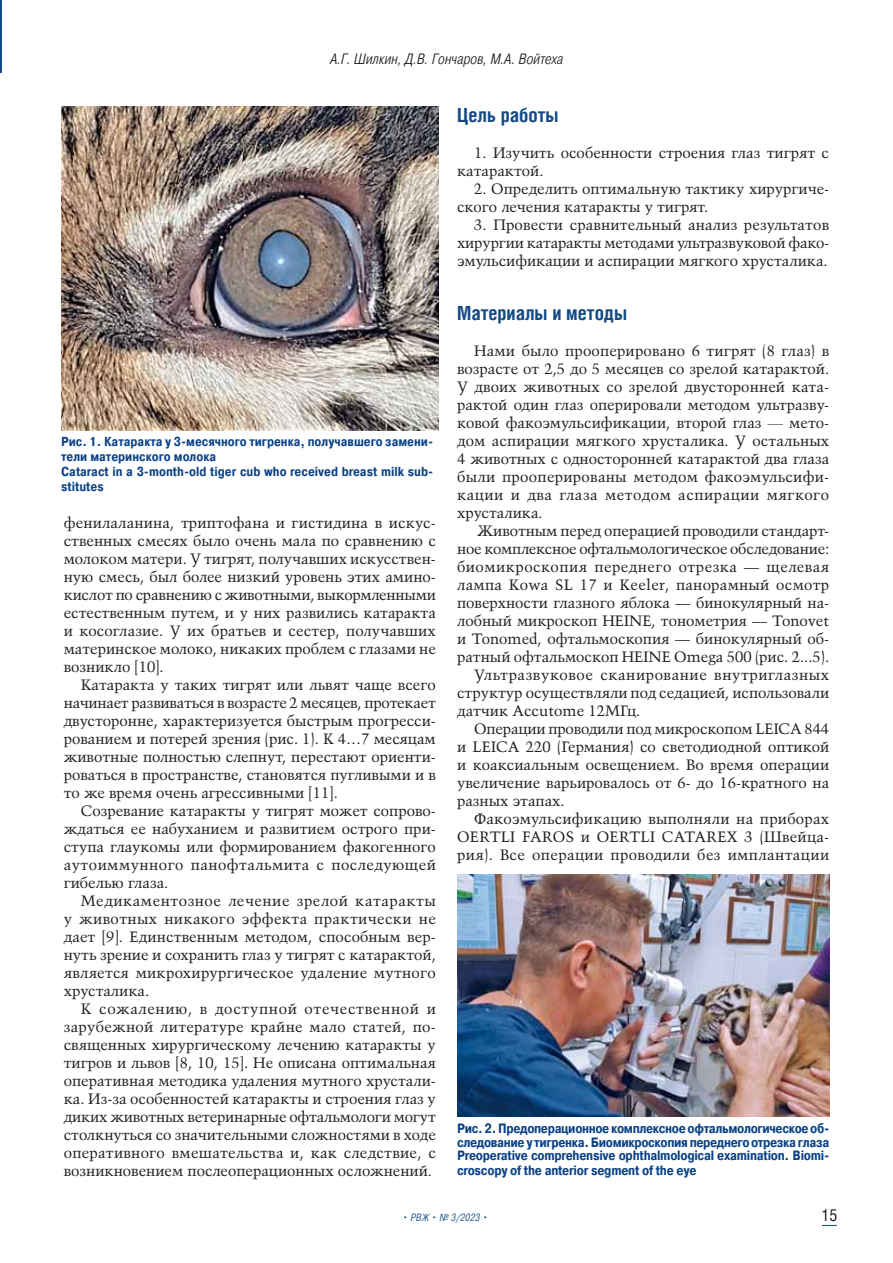
<style>
.page{position:relative;width:893px;height:1263px;background:#fff}
.page>*{position:absolute;margin:0;border:0;box-sizing:border-box;transform-origin:0 0}
.t1{font:700 19.5px "Helios Cond";color:#134a85}
.t2{font:16.5px "Helios Cond";color:#231f20}
.t3{font:15px/18px "Talisman";color:#231f20;text-align:justify}
.t4{font:15px "Talisman";letter-spacing:.02em;color:#231f20}
.t5{font:15px "Talisman";letter-spacing:.04em;color:#231f20}
.t6{font:15px "Talisman";letter-spacing:.025em;color:#231f20}
.t7{font:15px "Talisman";letter-spacing:.035em;color:#231f20}
.t8{font:italic 300 15px "Pragmatica Cond";color:#231f20}
.t9{font:700 13.5px/13.5px "Pragmatica Cond";letter-spacing:-.02em;color:#094185;text-align:justify}
.t10{font:700 13.05px/15px "Pragmatica Cond";color:#094185}
.t11{font:italic 300 10.5px "Pragmatica Cond";letter-spacing:.02em;color:#134a85}
.s1{font-family:"Times New Roman"}
</style>
<div class="page">
<svg style="left:822px;top:1225px;width:15px;height:1px"></svg>
<hr style="left:0;top:0;width:1px;height:72px;background:#134a85">
<img style="left:457px;top:875px;width:372px;height:242px">
<img style="left:61px;top:106px;width:377px;height:325px">
<p class="t8" style="left:330px;top:53px;width:235px">А.Г. Шилкин, Д.В. Гончаров, М.А. Войтеха</p>
<p class="t10" style="left:61px;top:435px;width:374px">Рис. 1. Катаракта у 3-месячного тигренка, получавшего замени&shy;тели материнского молока<br>Cataract in a 3-month-old tiger cub who received breast milk sub&shy;stitutes</p>
<p class="t3" style="left:64px;top:515px;width:374px">фенилаланина, триптофана и гистидина в искус&shy;ственных смесях было очень мала по сравнению с молоком матери. У тигрят, получавших искусствен&shy;ную смесь, был более низкий уровень этих амино&shy;кислот по сравнению с животными, выкормленными естественным путем, и у них развились катаракта и косоглазие. У их братьев и сестер, получавших материнское молоко, никаких проблем с глазами не возникло [10].</p>
<p class="t3" style="left:64px;top:677px;width:374px;text-indent:17px">Катаракта у таких тигрят или львят чаще всего начинает развиваться в возрасте 2 месяцев, протекает двусторонне, характеризуется быстрым прогресси&shy;рованием и потерей зрения (рис. 1). К 4…7 месяцам животные полностью слепнут, перестают ориенти&shy;роваться в пространстве, становятся пугливыми и в то же время очень агрессивными [11].</p>
<p class="t3" style="left:64px;top:803px;width:374px;text-indent:17px">Созревание катаракты у тигрят может сопрово&shy;ждаться ее набуханием и развитием острого при&shy;ступа глаукомы или формированием факогенного аутоиммунного панофтальмита с последующей гибелью глаза.</p>
<p class="t3" style="left:64px;top:893px;width:374px;text-indent:17px">Медикаментозное лечение зрелой катаракты у животных никакого эффекта практически не дает [9]. Единственным методом, способным вер&shy;нуть зрение и сохранить глаз у тигрят с катарактой, является микрохирургическое удаление мутного хрусталика.</p>
<p class="t3" style="left:64px;top:1001px;width:374px;text-indent:17px">К сожалению, в доступной отечественной и зарубежной литературе крайне мало статей, по&shy;священных хирургическому лечению катаракты у тигров и львов [8, 10, 15]. Не описана оптимальная оперативная методика удаления мутного хрустали&shy;ка. Из-за особенностей катаракты и строения глаз у диких животных ветеринарные офтальмологи могут столкнуться со значительными сложностями в ходе оперативного вмешательства и, как следствие, с возникновением послеоперационных осложнений.</p>
<h1 class="t1" style="left:457px;top:108px;width:103px">Цель работы</h1>
<p class="t3" style="left:457px;top:145px;width:373px;text-indent:17px">1. Изучить особенности строения глаз тигрят с катарактой.</p>
<p class="t3" style="left:457px;top:181px;width:374px;text-indent:17px">2. Определить оптимальную тактику хирургиче&shy;ского лечения катаракты у тигрят.</p>
<p class="t3" style="left:457px;top:217px;width:374px;text-indent:17px">3. Провести сравнительный анализ результатов хирургии катаракты методами ультразвуковой фако&shy;эмульсификации и аспирации мягкого хрусталика.</p>
<h1 class="t1" style="left:457px;top:306px;width:171px">Материалы и методы</h1>
<p class="t3" style="left:457px;top:343px;width:374px;text-indent:17px">Нами было прооперировано 6 тигрят (8 глаз) в возрасте от 2,5 до 5 месяцев со зрелой катарактой.<br>У двоих животных со зрелой двусторонней ката&shy;рактой один глаз оперировали методом ультразву&shy;ковой факоэмульсификации, второй глаз <span class="s1">—</span> мето&shy;дом аспирации мягкого хрусталика. У остальных 4 животных с односторонней катарактой два глаза были прооперированы методом факоэмульсифи&shy;кации и два глаза методом аспирации мягкого хрусталика.</p>
<p class="t3" style="left:477px;top:523px;width:353px">Животным перед операцией проводили стандарт-</p>
<p class="t3" style="left:457px;top:541px;width:374px">ное комплексное офтальмологическое обследование:</p>
<p class="t7" style="left:457px;top:560px;width:374px">биомикроскопия переднего отрезка — щелевая</p>
<p class="t4" style="left:457px;top:578px;width:374px">лампа Kowa SL 17 и Keeler, панорамный осмотр</p>
<p class="t3" style="left:457px;top:595px;width:374px">поверхности глазного яблока — бинокулярный на-</p>
<p class="t3" style="left:457px;top:613px;width:374px">лобный микроскоп HEINE, тонометрия — Tonovet</p>
<p class="t3" style="left:457px;top:631px;width:374px">и Tonomed, офтальмоскопия — бинокулярный об-</p>
<p class="t3" style="left:457px;top:649px;width:374px">ратный офтальмоскоп HEINE Omega 500 (рис. 2...5).</p>
<p class="t5" style="left:474px;top:668px;width:357px">Ультразвуковое сканирование внутриглазных</p>
<p class="t3" style="left:457px;top:685px;width:374px">структур осуществляли под седацией, использовали</p>
<p class="t3" style="left:457px;top:703px;width:185px">датчик Accutome 12МГц.</p>
<p class="t3" style="left:474px;top:721px;width:357px">Операции проводили под микроскопом LEICA 844</p>
<p class="t3" style="left:457px;top:739px;width:374px">и LEIСA 220 (Германия) со светодиодной оптикой</p>
<p class="t3" style="left:457px;top:757px;width:374px">и коаксиальным освещением. Во время операции</p>
<p class="t3" style="left:457px;top:775px;width:374px">увеличение варьировалось от 6- до 16-кратного на</p>
<p class="t3" style="left:457px;top:793px;width:109px">разных этапах.</p>
<p class="t3" style="left:474px;top:811px;width:357px">Факоэмульсификацию выполняли на приборах</p>
<p class="t4" style="left:457px;top:830px;width:374px">OERTLI FAROS и OERTLI CATAREX 3 (Швейца-</p>
<p class="t6" style="left:457px;top:848px;width:374px">рия). Все операции проводили без имплантации</p>
<p class="t9" style="left:457px;top:1124px;width:374px">Рис. 2. Предоперационное комплексное офтальмологическое об&shy;следование у тигренка. Биомикроскопия переднего отрезка глаза Preoperative comprehensive ophthalmological examination. Biomi-</p>
<p class="t9" style="left:457px;top:1166px;width:241px">croscopy of the anterior segment of the eye</p>
<p class="t11" style="left:403px;top:1213px;width:86px">• РВЖ • № 3/2023 •</p>
<p class="t2" style="left:821px;top:1208px;width:17px">15</p>
</div>
